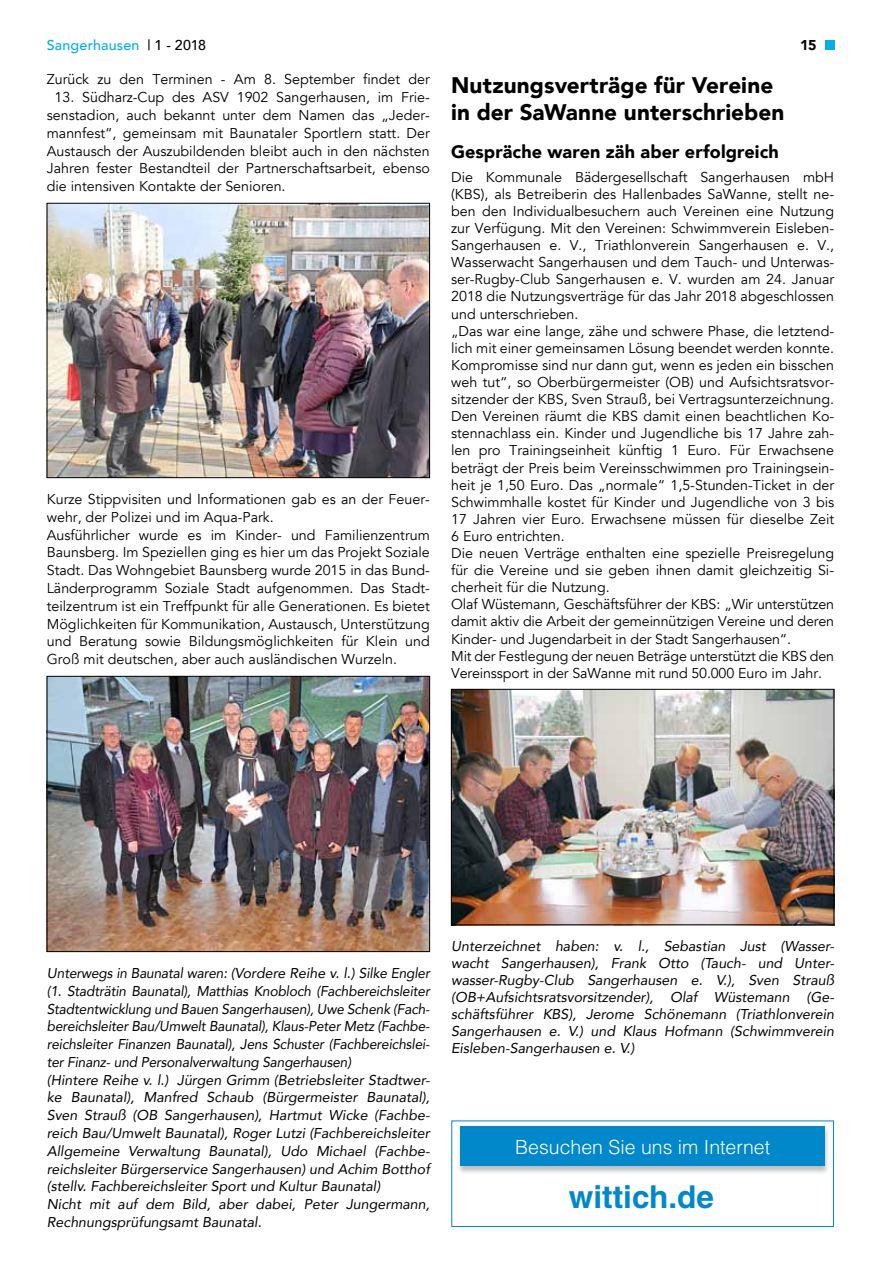
<style>
.page{position:relative;width:881px;height:1263px;background:#fff}
.page>*{position:absolute;margin:0;border:0;box-sizing:border-box;transform-origin:0 0}
.t1{font:700 31.5px "Helvetica LT";color:#0088ca}
.t2{font:900 22.5px/27px "Avenir";letter-spacing:.005em;color:#000}
.t3{font:300 19.5px "Helvetica LT";color:#fff}
.t4{font:900 18px "Avenir";letter-spacing:.005em;color:#000}
.t5{font:14.25px/17.1px "Avenir";color:#000}
.t6{font:italic 14.25px/17.7px "Avenir";color:#000;text-align:justify}
.t7{font:500 14.25px "Avenir";letter-spacing:.01em;color:#00afea}
.t8{font:900 14.25px "Avenir";color:#000}
.s1{color:#000}
</style>
<div class="page">
<div style="left:824px;top:40px;width:9px;height:9px;background:#00afea"></div>
<img style="left:453px;top:691px;width:378px;height:232px">
<div style="left:451px;top:689px;width:382px;height:236px;border:1px solid #000"></div>
<img style="left:49px;top:205px;width:378px;height:271px">
<div style="left:47px;top:203px;width:382px;height:275px;border:1px solid #000"></div>
<img style="left:49px;top:678px;width:378px;height:272px">
<div style="left:47px;top:676px;width:382px;height:276px;border:1px solid #000"></div>
<div style="left:451px;top:1120px;width:382px;height:107px;border:1px solid #0088ca"></div>
<div style="left:456px;top:1126px;width:373px;height:49px;background:#000;opacity:.26"></div>
<div style="left:460px;top:1126px;width:364px;height:40px;background:#0088ca"></div>
<p class="t7" style="left:47px;top:33px;width:161px">Sangerhausen <span class="s1">| 1 - 2018</span></p>
<p class="t8" style="left:800px;top:33px;width:18px">15</p>
<h2 class="t2" style="left:451px;top:71px;width:334px">Nutzungsverträge für Vereine in der SaWanne unterschrieben</h2>
<p class="t4" style="left:451px;top:137px;width:329px">Gespräche waren zäh aber erfolgreich</p>
<p class="t5" style="left:451px;top:169px;width:384px">Die Kommunale Bädergesellschaft Sangerhausen mbH (KBS), als Betreiberin des Hallenbades SaWanne, stellt ne&shy;ben den Individualbesuchern auch Vereinen eine Nutzung zur Verfügung. Mit den Vereinen: Schwimmverein Eisleben-Sangerhausen e. V., Triathlonverein Sangerhausen e. V., Wasserwacht Sangerhausen und dem Tauch- und Unterwas&shy;ser-Rugby-Club Sangerhausen e. V. wurden am 24. Januar 2018 die Nutzungsverträge für das Jahr 2018 abgeschlossen und unterschrieben.<br>„Das war eine lange, zähe und schwere Phase, die letztend&shy;lich mit einer gemeinsamen Lösung beendet werden konnte.<br>Kompromisse sind nur dann gut, wenn es jeden ein bisschen weh tut“, so Oberbürgermeister (OB) und Aufsichtsratsvor&shy;sitzender der KBS, Sven Strauß, bei Vertragsunterzeichnung.<br>Den Vereinen räumt die KBS damit einen beachtlichen Ko&shy;stennachlass ein. Kinder und Jugendliche bis 17 Jahre zah&shy;len pro Trainingseinheit künftig 1 Euro. Für Erwachsene beträgt der Preis beim Vereinsschwimmen pro Trainingsein&shy;heit je 1,50 Euro. Das „normale“ 1,5-Stunden-Ticket in der Schwimmhalle kostet für Kinder und Jugendliche von 3 bis 17 Jahren vier Euro. Erwachsene müssen für dieselbe Zeit 6 Euro entrichten.<br>Die neuen Verträge enthalten eine spezielle Preisregelung für die Vereine und sie geben ihnen damit gleichzeitig Si&shy;cherheit für die Nutzung.<br>Olaf Wüstemann, Geschäftsführer der KBS: „Wir unterstützen damit aktiv die Arbeit der gemeinnützigen Vereine und deren Kinder- und Jugendarbeit in der Stadt Sangerhausen“.<br>Mit der Festlegung der neuen Beträge unterstützt die KBS den Vereinssport in der SaWanne mit rund 50.000 Euro im Jahr.</p>
<p class="t5" style="left:47px;top:71px;width:384px">Zurück zu den Terminen - Am 8. September findet der</p>
<p class="t5" style="left:47px;top:89px;width:384px;line-height:17.7px;text-align:justify;text-indent:8px">13. Südharz-Cup des ASV 1902 Sangerhausen, im Frie&shy;senstadion, auch bekannt unter dem Namen das „Jeder&shy;mannfest“, gemeinsam mit Baunataler Sportlern statt. Der Austausch der Auszubildenden bleibt auch in den nächsten Jahren fester Bestandteil der Partnerschaftsarbeit, ebenso die intensiven Kontakte der Senioren.</p>
<p class="t5" style="left:47px;top:491px;width:384px;line-height:17.7px">Kurze Stippvisiten und Informationen gab es an der Feuer&shy;wehr, der Polizei und im Aqua-Park.<br>Ausführlicher wurde es im Kinder- und Familienzentrum Baunsberg. Im Speziellen ging es hier um das Projekt Soziale Stadt. Das Wohngebiet Baunsberg wurde 2015 in das Bund-Länderprogramm Soziale Stadt aufgenommen. Das Stadt&shy;teilzentrum ist ein Treffpunkt für alle Generationen. Es bietet Möglichkeiten für Kommunikation, Austausch, Unterstützung und Beratung sowie Bildungsmöglichkeiten für Klein und Groß mit deutschen, aber auch ausländischen Wurzeln.</p>
<p class="t6" style="left:47px;top:964px;width:384px;text-align:left">Unterwegs in Baunatal waren: (Vordere Reihe v. l.) Silke Engler (1. Stadträtin Baunatal), Matthias Knobloch (Fachbereichsleiter Stadtentwicklung und Bauen Sangerhausen), Uwe Schenk (Fach&shy;bereichsleiter Bau/Umwelt Baunatal), Klaus-Peter Metz (Fachbe&shy;reichsleiter Finanzen Baunatal), Jens Schuster (Fachbereichslei&shy;ter Finanz- und Personalverwaltung Sangerhausen)<br>(Hintere Reihe v. l.) Jürgen Grimm (Betriebsleiter Stadtwer&shy;ke Baunatal), Manfred Schaub (Bürgermeister Baunatal), Sven Strauß (OB Sangerhausen), Hartmut Wicke (Fachbe&shy;reich Bau/Umwelt Baunatal), Roger Lutzi (Fachbereichsleiter Allgemeine Verwaltung Baunatal), Udo Michael (Fachbe&shy;reichsleiter Bürgerservice Sangerhausen) und Achim Botthof (stellv. Fachbereichsleiter Sport und Kultur Baunatal)<br>Nicht mit auf dem Bild, aber dabei, Peter Jungermann, Rechnungsprüfungsamt Baunatal.</p>
<p class="t6" style="left:451px;top:937px;width:384px;line-height:17.1px">Unterzeichnet haben: v. l., Sebastian Just (Wasser&shy;wacht Sangerhausen), Frank Otto (Tauch- und Unter&shy;wasser-Rugby-Club Sangerhausen e. V.), Sven Strauß (OB+Aufsichtsratsvorsitzender), Olaf Wüstemann (Ge&shy;schäftsführer KBS), Jerome Schönemann (Triathlonverein Sangerhausen e. V.) und Klaus Hofmann (Schwimmverein Eisleben-Sangerhausen e. V.)</p>
<h3 class="t3" style="left:515px;top:1135px;width:256px">Besuchen Sie uns im Internet</h3>
<h1 class="t1" style="left:568px;top:1177px;width:146px">wittich.de</h1>
</div>
